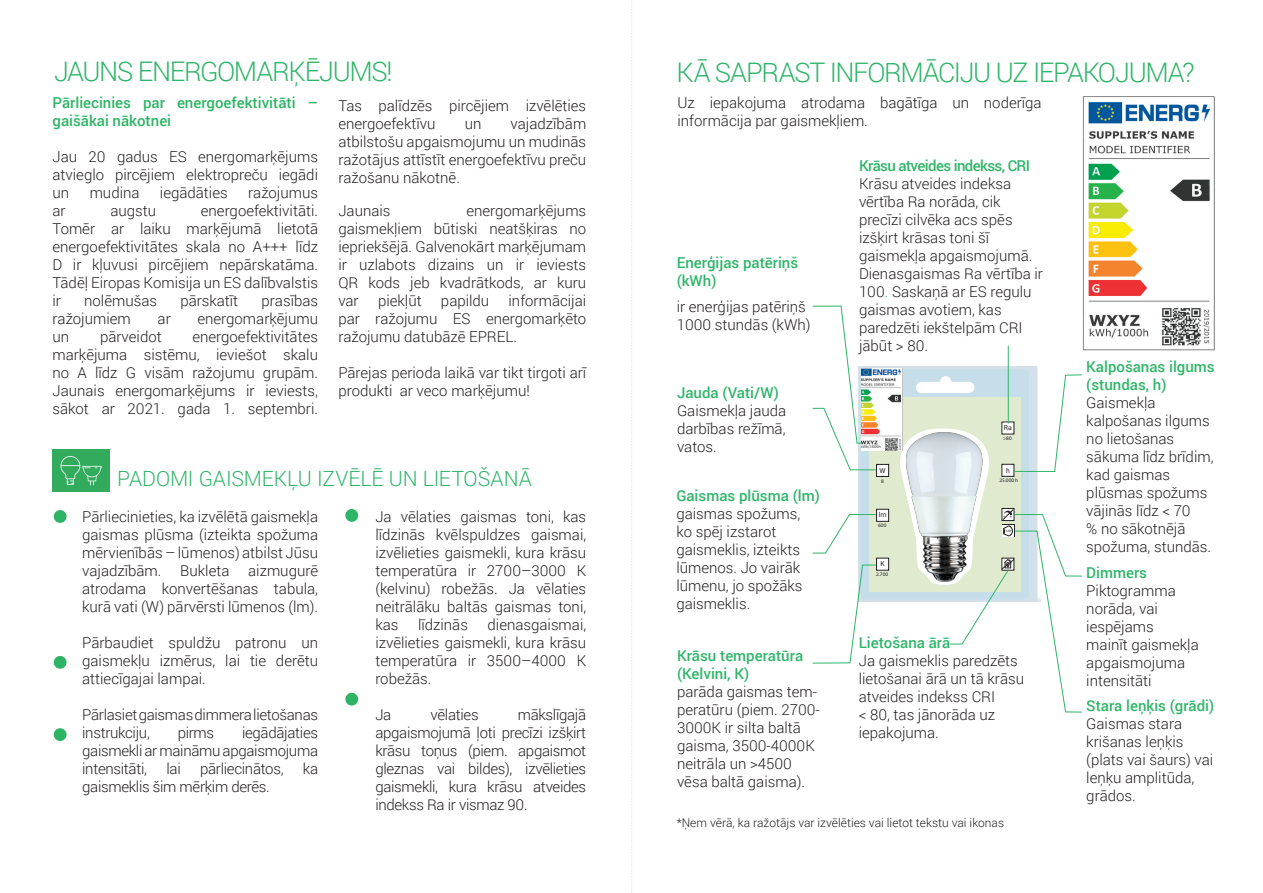
<style>
.page{position:relative;width:1263px;height:893px;background:#fff}
.page>*{position:absolute;margin:0;border:0;box-sizing:border-box;transform-origin:0 0}
.Rubrik{font:300 27px "Roboto";letter-spacing:-.05em;color:#2fb569}
.Rubrik-2{font:300 21px "Roboto";letter-spacing:-.005em;color:#2fb569}
.Emballage_liste{font:300 15px/18px "Roboto";color:#231f20;text-align:justify}
.Emballage_liste-2{font:300 15px/18px "Roboto";letter-spacing:-.02em;color:#231f20}
.t1{font:500 15px/18px "Roboto";color:#2db464}
.Emballage_liste-3{font:500 15px/18px "Roboto";color:#2fb569}
.Emballage_liste-4{font:300 12px "Roboto";color:#231f20}
.t2{font:6.9px "Roboto";color:#231f20}
.t3{font:5.25px "Myriad Pro";color:#231f20}
.t4{font:4.2px "Roboto";color:#231f20}
.s1{font-weight:500;color:#2fb569}
.s2{color:#2fb569}
</style>
<div class="page">
<div style="left:54px;top:510px;width:13px;height:13px;background:#2db464;border-radius:50%"></div>
<div style="left:54px;top:656px;width:13px;height:13px;background:#2db464;border-radius:50%"></div>
<div style="left:54px;top:728px;width:13px;height:13px;background:#2db464;border-radius:50%"></div>
<img style="left:1082px;top:96px;width:133px;height:255px">
<svg style="left:631px;top:0;width:1px;height:893px"></svg>
<img style="left:53px;top:450px;width:57px;height:41px">
<div style="left:345px;top:509px;width:13px;height:13px;background:#2db464;border-radius:50%"></div>
<div style="left:345px;top:693px;width:13px;height:12px;background:#2db464;border-radius:50%"></div>
<svg style="left:812px;top:306px;width:270px;height:406px"></svg>
<p class="Rubrik" style="left:54px;top:53px;width:340px">JAUNS ENERGOMARĶĒJUMS!</p>
<p class="t1" style="left:53px;top:93px;width:267px">Pārliecinies par energoefektivitāti – gaišākai nākotnei</p>
<p class="Emballage_liste" style="left:53px;top:147px;width:267px">Jau 20 gadus ES energomarķējums atvieglo pircējiem elektropreču iegādi un</p>
<p class="Emballage_liste" style="left:90px;top:183px;width:51px">mudina</p>
<p class="Emballage_liste" style="left:160px;top:183px;width:69px">iegādāties</p>
<p class="Emballage_liste" style="left:248px;top:183px;width:71px">ražojumus</p>
<p class="Emballage_liste" style="left:53px;top:201px;width:267px;text-indent:148px">energoefektivitāti.<br>Tomēr ar laiku marķējumā lietotā energoefektivitātes skala no A+++ līdz D ir kļuvusi pircējiem nepārskatāma.<br>Tādēļ Eiropas Komisija un ES dalībvalstis ir</p>
<p class="Emballage_liste" style="left:53px;top:201px;width:15px">ar</p>
<p class="Emballage_liste" style="left:110px;top:201px;width:47px">augstu</p>
<p class="Emballage_liste" style="left:84px;top:291px;width:74px">nolēmušas</p>
<p class="Emballage_liste" style="left:180px;top:291px;width:59px">pārskatīt</p>
<p class="Emballage_liste" style="left:261px;top:291px;width:58px">prasības</p>
<p class="Emballage_liste" style="left:53px;top:309px;width:80px">ražojumiem</p>
<p class="Emballage_liste" style="left:158px;top:309px;width:15px">ar</p>
<p class="Emballage_liste" style="left:197px;top:309px;width:122px">energomarķējumu</p>
<p class="Emballage_liste" style="left:53px;top:327px;width:18px">un</p>
<p class="Emballage_liste" style="left:100px;top:327px;width:63px">pārveidot</p>
<p class="Emballage_liste" style="left:53px;top:327px;width:267px;text-indent:140px">energoefektivitātes marķējuma sistēmu, ieviešot skalu no A līdz G visām ražojumu grupām.<br>Jaunais energomarķējums ir ieviests, sākot ar 2021. gada 1. septembri.</p>
<p class="Emballage_liste" style="left:338px;top:96px;width:249px">Tas palīdzēs pircējiem izvēlēties energoefektīvu</p>
<p class="Emballage_liste" style="left:338px;top:114px;width:249px;text-indent:172px">vajadzībām atbilstošu apgaismojumu un mudinās ražotājus attīstīt energoefektīvu preču ražošanu nākotnē.</p>
<p class="Emballage_liste" style="left:338px;top:201px;width:54px">Jaunais</p>
<p class="Emballage_liste" style="left:465px;top:114px;width:18px">un</p>
<p class="Emballage_liste" style="left:338px;top:201px;width:249px;text-indent:128px">energomarķējums gaismekļiem būtiski neatšķiras no iepriekšējā. Galvenokārt marķējumam ir uzlabots dizains un ir ieviests QR kods jeb kvadrātkods, ar kuru var</p>
<p class="Emballage_liste" style="left:338px;top:291px;width:249px;text-indent:170px">informācijai par ražojumu ES energomarķēto ražojumu datubāzē EPREL.</p>
<p class="Emballage_liste" style="left:338px;top:363px;width:249px">Pārejas perioda laikā var tikt tirgoti arī produkti ar veco marķējumu!</p>
<p class="Emballage_liste" style="left:378px;top:291px;width:45px">piekļūt</p>
<p class="Emballage_liste" style="left:441px;top:291px;width:50px">papildu</p>
<p class="Rubrik-2" style="left:117px;top:464px;width:416px">PADOMI GAISMEKĻU IZVĒLĒ UN LIETOŠANĀ</p>
<p class="Emballage_liste" style="left:82px;top:507px;width:237px">Pārliecinieties, ka izvēlētā gaismekļa gaismas plūsma (izteikta spožuma mērvienībās – lūmenos) atbilst Jūsu vajadzībām.</p>
<p class="Emballage_liste" style="left:82px;top:561px;width:237px;text-indent:166px">aizmugurē atrodama konvertēšanas tabula, kurā vati (W) pārvērsti lūmenos (lm).</p>
<p class="Emballage_liste" style="left:82px;top:633px;width:237px">Pārbaudiet spuldžu patronu un gaismekļu izmērus, lai tie derētu attiecīgajai lampai.</p>
<p class="Emballage_liste-2" style="left:82px;top:705px;width:237px">Pārlasiet gaismas dimmera lietošanas instrukciju,</p>
<p class="Emballage_liste" style="left:180px;top:561px;width:51px">Bukleta</p>
<p class="Emballage_liste" style="left:82px;top:723px;width:237px;text-indent:160px">iegādājaties gaismekli ar maināmu apgaismojuma intensitāti,</p>
<p class="Emballage_liste" style="left:178px;top:723px;width:38px">pirms</p>
<p class="Emballage_liste" style="left:166px;top:759px;width:16px">lai</p>
<p class="Emballage_liste-2" style="left:200px;top:759px;width:85px">pārliecinātos,</p>
<p class="Emballage_liste" style="left:303px;top:759px;width:17px">ka</p>
<p class="Emballage_liste-2" style="left:82px;top:777px;width:189px">gaismeklis šim mērķim derēs.</p>
<p class="Emballage_liste" style="left:375px;top:507px;width:212px">Ja vēlaties gaismas toni, kas līdzinās kvēlspuldzes gaismai, izvēlieties gaismekli, kura krāsu temperatūra ir 2700–3000 K (kelvinu) robežās. Ja vēlaties neitrālāku baltās gaismas toni, kas</p>
<p class="Emballage_liste" style="left:375px;top:615px;width:212px;text-indent:112px">dienasgaismai, izvēlieties gaismekli, kura krāsu temperatūra ir 3500–4000 K robežās.</p>
<p class="Emballage_liste" style="left:375px;top:705px;width:18px">Ja</p>
<p class="Emballage_liste-2" style="left:431px;top:705px;width:50px">vēlaties</p>
<p class="Emballage_liste" style="left:418px;top:615px;width:51px">līdzinās</p>
<p class="Emballage_liste" style="left:375px;top:705px;width:212px;text-indent:142px">mākslīgajā apgaismojumā ļoti precīzi izšķirt krāsu toņus (piem. apgaismot gleznas vai bildes), izvēlieties gaismekli, kura krāsu atveides indekss Ra ir vismaz 90.</p>
<p class="Rubrik" style="left:676px;top:54px;width:520px">KĀ SAPRAST INFORMĀCIJU UZ IEPAKOJUMA?</p>
<p class="Emballage_liste" style="left:677px;top:93px;width:366px">Uz iepakojuma atrodama bagātīga un noderīga informācija par gaismekļiem.</p>
<p class="Emballage_liste-3" style="left:677px;top:253px;width:123px">Enerģijas patēriņš (kWh)</p>
<p class="Emballage_liste" style="left:677px;top:297px;width:135px">ir enerģijas patēriņš<br>1000 stundās (kWh)</p>
<p class="Emballage_liste" style="left:677px;top:383px;width:111px;text-align:left"><span class="s1">Jauda (Vati/W)<br></span>Gaismekļa jauda darbības režīmā, vatos.</p>
<p class="Emballage_liste" style="left:676px;top:486px;width:145px;text-align:left"><span class="s1">Gaismas plūsma (lm) </span>gaismas spožums,<br>ko spēj izstarot gaismeklis, izteikts lūmenos. Jo vairāk lūmenu, jo spožāks gaismeklis.</p>
<p class="Emballage_liste" style="left:677px;top:646px;width:144px;text-align:left"><span class="s1">Krāsu temperatūra (Kelvini, K)<br></span>parāda gaismas tem&shy;peratūru (piem. 2700-<br>3000K ir silta baltā gaisma, 3500-4000K neitrāla un &gt;4500 vēsa baltā gaisma).</p>
<p class="Emballage_liste" style="left:859px;top:156px;width:185px;text-align:left"><span class="s1">Krāsu atveides indekss, CRI<br></span>Krāsu atveides indeksa vērtība Ra norāda, cik precīzi cilvēka acs spēs izšķirt krāsas toni šī gaismekļa apgaismojumā.<br>Dienasgaismas Ra vērtība ir<br>100<span class="s2">.</span> Saskaņā ar ES regulu gaismas avotiem, kas paredzēti iekštelpām CRI jābūt &gt; 80.</p>
<p class="t2" style="left:879px;top:466px;width:8px">W</p>
<p class="t3" style="left:881px;top:478px;width:4px">8</p>
<p class="t3" style="left:878px;top:521px;width:10px">600</p>
<p class="t2" style="left:879px;top:510px;width:9px">lm</p>
<p class="t2" style="left:880px;top:559px;width:6px">K</p>
<p class="t3" style="left:876px;top:571px;width:13px">2.700</p>
<p class="t2" style="left:1004px;top:423px;width:9px">Ra</p>
<p class="t2" style="left:1006px;top:465px;width:5px">h</p>
<p class="t3" style="left:1003px;top:435px;width:10px">&gt;80</p>
<p class="t3" style="left:999px;top:477px;width:20px">25.000 h</p>
<p class="t4" style="left:1003px;top:514px;width:10px">÷ +</p>
<p class="Emballage_liste" style="left:859px;top:633px;width:167px;text-align:left"><span class="s1">Lietošana ārā<br></span>Ja gaismeklis paredzēts lietošanai ārā un tā krāsu atveides indekss CRI<br>&lt; 80, tas jānorāda uz iepakojuma.</p>
<p class="Emballage_liste-4" style="left:677px;top:814px;width:329px">*Ņem vērā, ka ražotājs var izvēlēties vai lietot tekstu vai ikonas</p>
<p class="Emballage_liste" style="left:1086px;top:357px;width:130px;text-align:left"><span class="s1">Kalpošanas ilgums (stundas, h)<br></span>Gaismekļa kalpošanas ilgums no lietošanas sākuma līdz brīdim, kad gaismas plūsmas spožums vājinās līdz &lt; 70<br>% no sākotnējā spožuma, stundās.</p>
<p class="Emballage_liste" style="left:1086px;top:563px;width:114px;text-align:left"><span class="s1">Dimmers<br></span>Piktogramma norāda, vai iespējams mainīt gaismekļa apgaismojuma intensitāti</p>
<p class="Emballage_liste" style="left:1086px;top:696px;width:129px;text-align:left"><span class="s1">Stara leņķis (grādi)<br></span>Gaismas stara krišanas leņķis (plats vai šaurs) vai leņķu amplitūda, grādos.</p>
</div>
